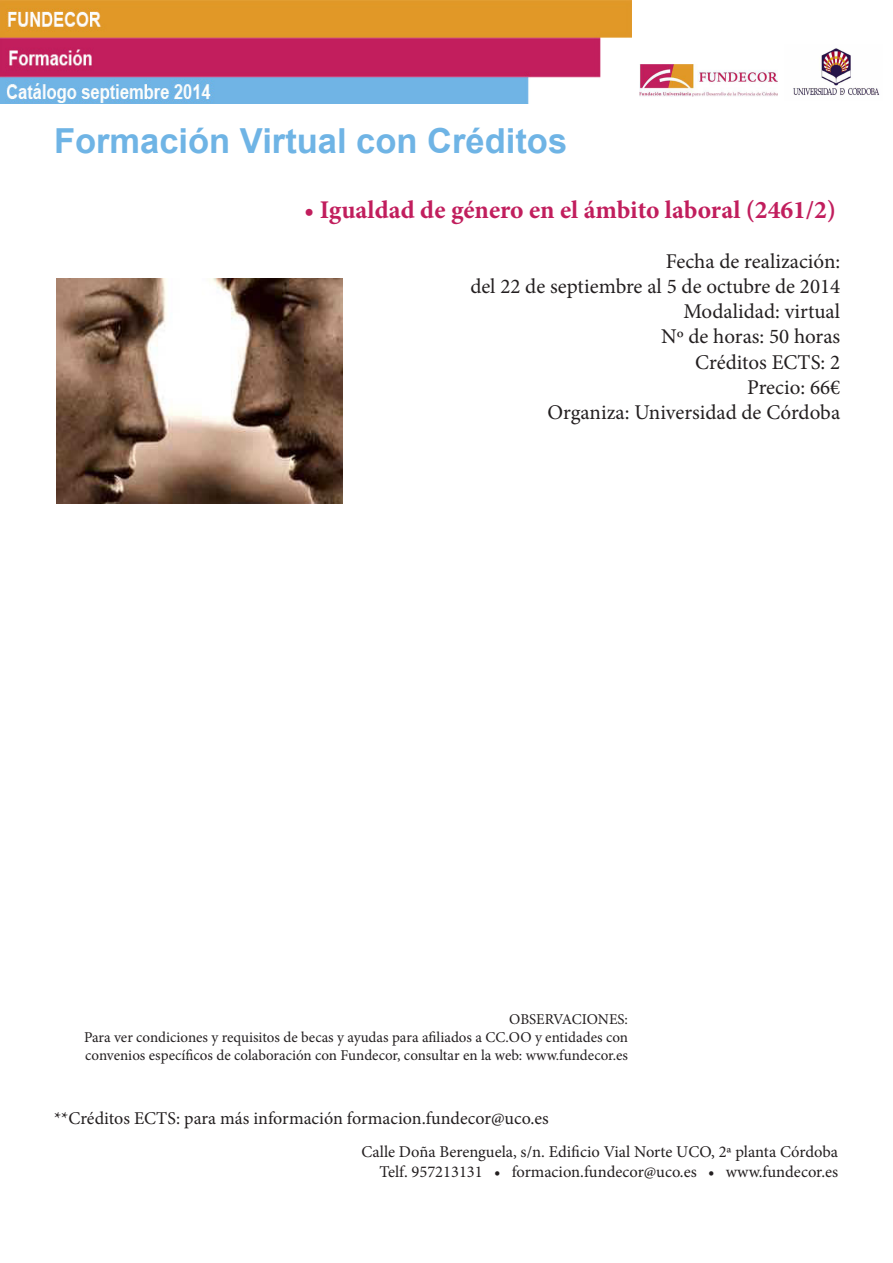
<style>
.page{position:relative;width:893px;height:1263px;background:#fff}
.page>*{position:absolute;margin:0;border:0;box-sizing:border-box;transform-origin:0 0}
.t1{font:700 34.5px "Arial";color:#6fb4e5}
.t2{font:700 25.5px "Minion Pro";color:#c11e5d}
.t3{font:21px "Minion Pro";color:#231f20}
.t4{font:18px "Minion Pro";color:#231f20}
.t5{font:16.5px "Minion Pro";color:#231f20}
.t6{font:15px "Minion Pro";color:#231f20}
</style>
<div class="page">
<img style="left:56px;top:279px;width:286px;height:225px">
<img style="left:793px;top:48px;width:87px;height:47px">
<img style="left:640px;top:64px;width:137px;height:33px">
<img style="left:0;top:0;width:631px;height:103px">
<p class="t1" style="left:54px;top:118px;width:515px">Formación Virtual con Créditos</p>
<p class="t2" style="left:304px;top:192px;width:533px">• Igualdad de género en el ámbito laboral (2461/2)</p>
<p class="t3" style="left:666px;top:247px;width:176px">Fecha de realización:</p>
<p class="t3" style="left:470px;top:272px;width:371px">del 22 de septiembre al 5 de octubre de 2014</p>
<p class="t3" style="left:683px;top:297px;width:158px">Modalidad: virtual</p>
<p class="t3" style="left:661px;top:323px;width:181px">Nº de horas: 50 horas</p>
<p class="t3" style="left:695px;top:348px;width:147px">Créditos ECTS: 2</p>
<p class="t3" style="left:747px;top:373px;width:95px">Precio: 66€</p>
<p class="t3" style="left:547px;top:398px;width:294px">Organiza: Universidad de Córdoba</p>
<p class="t6" style="left:509px;top:1009px;width:120px">OBSERVACIONES:</p>
<p class="t6" style="left:84px;top:1027px;width:546px">Para ver condiciones y requisitos de becas y ayudas para afiliados a CC.OO y entidades con</p>
<p class="t6" style="left:85px;top:1045px;width:544px">convenios específicos de colaboración con Fundecor, consultar en la web: www.fundecor.es</p>
<p class="t4" style="left:54px;top:1106px;width:496px">**Créditos ECTS: para más información formacion.fundecor@uco.es</p>
<p class="t5" style="left:361px;top:1141px;width:478px">Calle Doña Berenguela, s/n. Edificio Vial Norte UCO, 2ª planta Córdoba</p>
<p class="t5" style="left:379px;top:1161px;width:460px">Telf. 957213131 • formacion.fundecor@uco.es • www.fundecor.es</p>
</div>
